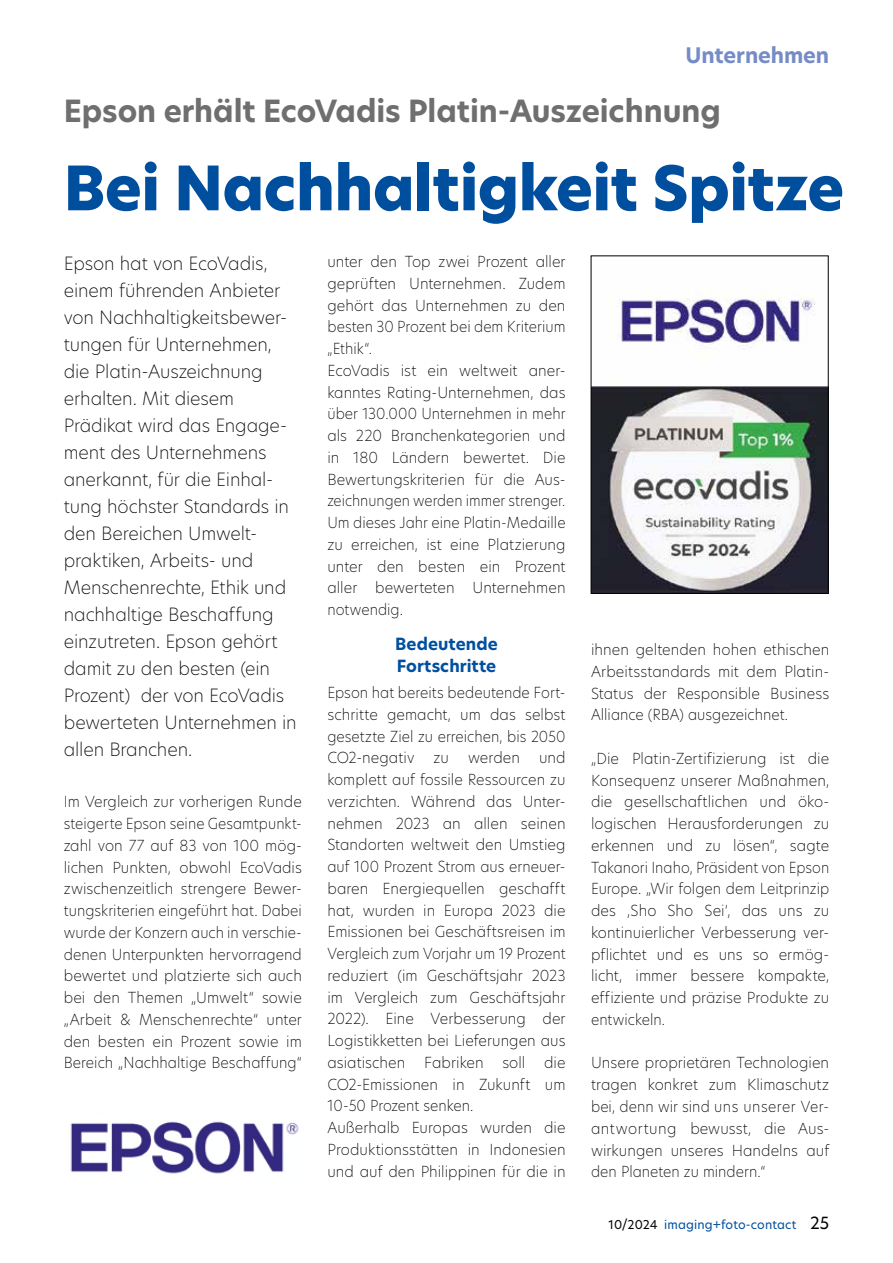
<style>
.page{position:relative;width:893px;height:1263px;background:#fff}
.page>*{position:absolute;margin:0;border:0;box-sizing:border-box;transform-origin:0 0}
.t1{font:800 60px "New Hero";letter-spacing:-.005em;color:#004f9f}
.t2{font:700 30px "New Hero";color:#706f6f}
.t3{font:700 21px "New Hero";letter-spacing:-.005em;color:#758cc6}
.t4{font:200 18px/27px "New Hero";letter-spacing:-.005em;color:#000}
.t5{font:700 16.5px/22.5px "New Hero";letter-spacing:.005em;color:#004f9f}
.t6{font:200 15px/21.8px "New Hero";letter-spacing:.005em;color:#000}
.t7{font:200 15px/21.8px "New Hero";letter-spacing:.005em;color:#000;text-align:justify;scale:.95 1}
.t8{font:12px "New Hero";letter-spacing:.005em;color:#004f9f}
.s1{color:#000}
.s2{font-size:16.5px;color:#000}
</style>
<div class="page">
<img style="left:593px;top:290px;width:234px;height:302px">
<div style="left:591px;top:255px;width:238px;height:339px;border:1px solid #000"></div>
<img style="left:70px;top:1121px;width:229px;height:53px">
<h3 class="t3" style="left:685px;top:41px;width:145px">Unternehmen</h3>
<h2 class="t2" style="left:64px;top:90px;width:658px">Epson erhält EcoVadis Platin-Auszeichnung</h2>
<h1 class="t1" style="left:64px;top:147px;width:782px">Bei Nachhaltigkeit Spitze</h1>
<p class="t4" style="left:64px;top:249px;width:234px">Epson hat von EcoVadis, einem führenden Anbieter von Nachhaltigkeitsbewer&shy;tungen für Unternehmen, die Platin-Auszeichnung erhalten. Mit diesem<br>Prädikat wird das Engage&shy;ment des Unternehmens anerkannt, für die Einhal&shy;tung höchster Standards in den Bereichen Umwelt&shy;praktiken, Arbeits- und<br>Menschenrechte, Ethik und nachhaltige Beschaffung einzutreten. Epson gehört damit zu den besten (ein<br>Prozent) der von EcoVadis bewerteten Unternehmen in allen Branchen.</p>
<p class="t6" style="left:64px;top:790px;width:240px;text-align:justify">Im Vergleich zur vorherigen Runde steigerte Epson seine Gesamtpunkt&shy;zahl von 77 auf 83 von 100 mög&shy;lichen Punkten, obwohl EcoVadis zwischenzeitlich strengere Bewer&shy;tungskriterien eingeführt hat. Dabei wurde der Konzern auch in verschie&shy;denen Unterpunkten hervorragend bewertet und platzierte sich auch bei den Themen „Umwelt“ sowie „Arbeit &amp; Menschenrechte“ unter den besten ein Prozent sowie im Bereich „Nachhaltige Beschaffung“</p>
<p class="t6" style="left:327px;top:250px;width:240px">unter den Top zwei Prozent aller geprüften Unternehmen. Zudem gehört das Unternehmen zu den besten 30 Prozent bei dem Kriterium „Ethik“.<br>EcoVadis ist ein weltweit aner&shy;kanntes Rating-Unternehmen, das über 130.000 Unternehmen in mehr als 220 Branchenkategorien und in 180 Ländern bewertet. Die<br>Bewertungskriterien für die Aus&shy;zeichnungen werden immer strenger.<br>Um dieses Jahr eine Platin-Medaille zu erreichen, ist eine Platzierung unter den besten ein Prozent aller bewerteten Unternehmen notwendig.</p>
<p class="t5" style="left:395px;top:632px;width:104px">Bedeutende<br>Fortschritte</p>
<p class="t7" style="left:327px;top:681px;width:252px">Epson hat bereits bedeutende Fort&shy;schritte gemacht, um das selbst gesetzte Ziel zu erreichen, bis 2050<br>CO2-negativ</p>
<p class="t6" style="left:327px;top:746px;width:240px;text-indent:212px">und komplett auf fossile Ressourcen zu verzichten. Während das Unter&shy;nehmen 2023 an allen seinen<br>Standorten weltweit den Umstieg auf 100 Prozent Strom aus erneuer&shy;baren Energiequellen geschafft hat, wurden in Europa 2023 die<br>Emissionen bei Geschäftsreisen im<br>Vergleich zum Vorjahr um 19 Prozent reduziert (im Geschäftsjahr 2023 im Vergleich zum Geschäftsjahr<br>2022). Eine Verbesserung der<br>Logistikketten bei Lieferungen aus asiatischen Fabriken soll die<br>CO2-Emissionen in Zukunft um<br>10-50 Prozent senken.<br>Außerhalb Europas wurden die<br>Produktionsstätten in Indonesien und auf den Philippinen für die in</p>
<p class="t6" style="left:434px;top:746px;width:17px">zu</p>
<p class="t6" style="left:468px;top:746px;width:53px">werden</p>
<p class="t6" style="left:591px;top:638px;width:240px;text-align:justify">ihnen geltenden hohen ethischen Arbeitsstandards mit dem Platin-Status der Responsible Business Alliance (RBA) ausgezeichnet.</p>
<p class="t6" style="left:591px;top:747px;width:240px">„Die Platin-Zertifizierung ist die<br>Konsequenz unserer Maßnahmen, die gesellschaftlichen und öko&shy;logischen Herausforderungen zu erkennen und zu lösen“, sagte<br>Takanori Inaho, Präsident von Epson<br>Europe. „Wir folgen dem Leitprinzip des ,Sho Sho Sei’, das uns zu kontinuierlicher Verbesserung ver&shy;pflichtet und es uns so ermög&shy;licht, immer bessere kompakte, effiziente und präzise Produkte zu entwickeln.</p>
<p class="t6" style="left:591px;top:1052px;width:240px">Unsere proprietären Technologien tragen konkret zum Klimaschutz bei, denn wir sind uns unserer Ver&shy;antwortung bewusst, die Aus&shy;wirkungen unseres Handelns auf den Planeten zu mindern.“</p>
<p class="t8" style="left:609px;top:1217px;width:222px"><span class="s1">10/2024</span> imaging+foto-contact <span class="s2">25</span></p>
</div>
